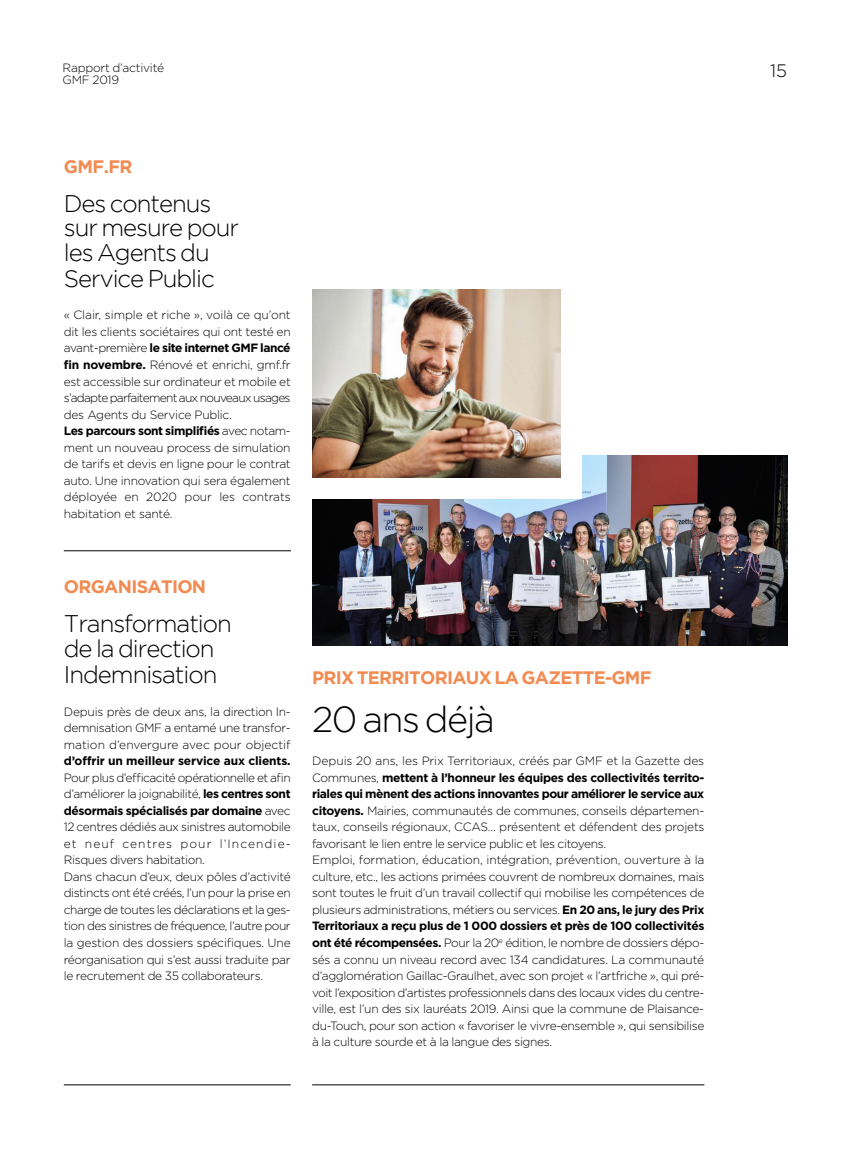
<style>
.page{position:relative;width:851px;height:1149px;background:#fff}
.page>*{position:absolute;margin:0;border:0;box-sizing:border-box;transform-origin:0 0}
.t1{font:300 36px "Gotham";letter-spacing:-.045em;color:#000}
.t2{font:300 24px/25px "Gotham";letter-spacing:-.045em;color:#000}
.t3{font:700 18px "Gotham";letter-spacing:-.04em;color:#f28b52}
.t4{font:300 18px "Gotham";color:#000}
.custom{font:300 12px/16.5px "Gotham";letter-spacing:-.03em;color:#000;text-align:justify}
.custom-2{font:300 12px/16.5px "Gotham";letter-spacing:-.01em;color:#000}
.custom-3{font:700 12px "Gotham";letter-spacing:-.035em;color:#000}
.sup{font:300 7.05px "Gotham";color:#000}
.s1{font-weight:700}
.s2{font-weight:300}
</style>
<div class="page">
<img style="left:312px;top:455px;width:475px;height:190px">
<hr style="left:64px;top:1084px;width:227px;height:1px;background:#000">
<hr style="left:312px;top:1084px;width:392px;height:1px;background:#000">
<hr style="left:64px;top:550px;width:227px;height:1px;background:#000">
<div style="left:305px;top:262px;width:276px;height:236px;background:#fff"></div>
<img style="left:312px;top:289px;width:248px;height:188px">
<p class="custom" style="left:63px;top:59px;width:103px">Rapport d’activité</p>
<p class="t4" style="left:770px;top:59px;width:18px">15</p>
<p class="custom" style="left:63px;top:71px;width:58px">GMF 2019</p>
<h3 class="t3" style="left:64px;top:156px;width:70px">GMF.FR</h3>
<h4 class="t2" style="left:64px;top:190px;width:177px">Des contenus sur mesure pour les Agents du<br>Service Public</h4>
<p class="custom" style="left:64px;top:306px;width:228px">« Clair, simple et riche », voilà ce qu’ont dit les clients sociétaires qui ont testé en avant-première <span class="s1">le site internet GMF lancé fin novembre.</span> Rénové et enrichi, gmf.fr est accessible sur ordinateur et mobile et s’adapte parfaitement aux nouveaux usages des Agents du Service Public.</p>
<p class="custom-3" style="left:64px;top:422px;width:228px">Les parcours sont simplifiés <span class="s2">avec notam-</span></p>
<p class="custom" style="left:64px;top:438px;width:228px">ment un nouveau process de simulation</p>
<p class="custom" style="left:64px;top:455px;width:228px">de tarifs et devis en ligne pour le contrat auto. Une innovation qui sera également déployée en 2020 pour les contrats habitation et santé.</p>
<h3 class="t3" style="left:64px;top:575px;width:144px">ORGANISATION</h3>
<h4 class="t2" style="left:64px;top:610px;width:170px;line-height:25.5px">Transformation de la direction<br>Indemnisation</h4>
<p class="custom" style="left:64px;top:702px;width:228px">Depuis près de deux ans, la direction In-</p>
<p class="custom" style="left:64px;top:719px;width:228px">demnisation GMF a entamé une transfor&shy;mation d’envergure avec pour objectif</p>
<p class="custom" style="left:64px;top:752px;width:228px"><span class="s1">d’offrir un meilleur service aux clients.<br></span>Pour plus d’efficacité opérationnelle et afin d’améliorer la joignabilité, <span class="s1">les centres sont désormais spécialisés par domaine</span> avec 12 centres dédiés aux sinistres automobile et neuf centres pour l’Incendie-Risques divers habitation.</p>
<p class="custom" style="left:64px;top:867px;width:228px">Dans chacun d’eux, deux pôles d’activité distincts ont été créés, l’un pour la prise en charge de toutes les déclarations et la ges-</p>
<p class="custom" style="left:64px;top:917px;width:228px">tion des sinistres de fréquence, l’autre pour</p>
<p class="custom" style="left:64px;top:933px;width:228px">la gestion des dossiers spécifiques. Une réorganisation qui s’est aussi traduite par le recrutement de 35 collaborateurs.</p>
<h3 class="t3" style="left:312px;top:667px;width:341px">PRIX TERRITORIAUX LA GAZETTE-GMF</h3>
<h4 class="t1" style="left:312px;top:699px;width:184px">20 ans déjà</h4>
<p class="custom-2" style="left:312px;top:752px;width:394px">Depuis 20 ans, les Prix Territoriaux, créés par GMF et la Gazette des<br>Communes, <span class="s1">mettent à l’honneur les équipes des collectivités territo-</span></p>
<p class="custom-3" style="left:312px;top:785px;width:393px">riales qui mènent des actions innovantes pour améliorer le service aux</p>
<p class="custom" style="left:312px;top:801px;width:394px"><span class="s1">citoyens.</span> Mairies, communautés de communes, conseils départemen-</p>
<p class="custom" style="left:312px;top:818px;width:394px">taux, conseils régionaux, CCAS… présentent et défendent des projets</p>
<p class="custom" style="left:312px;top:834px;width:295px">favorisant le lien entre le service public et les citoyens.</p>
<p class="custom" style="left:312px;top:851px;width:394px">Emploi, formation, éducation, intégration, prévention, ouverture à la culture, etc., les actions primées couvrent de nombreux domaines, mais sont toutes le fruit d’un travail collectif qui mobilise les compétences de plusieurs administrations, métiers ou services. <span class="s1">En 20 ans, le jury des Prix Territoriaux a reçu plus de 1 000 dossiers et près de 100 collectivités ont été récompensées.</span> Pour la 20</p>
<p class="sup" style="left:499px;top:935px;width:6px">e</p>
<p class="custom" style="left:505px;top:933px;width:200px">édition, le nombre de dossiers dépo-</p>
<p class="custom" style="left:312px;top:950px;width:393px">sés a connu un niveau record avec 134 candidatures. La communauté d’agglomération Gaillac-Graulhet, avec son projet « l’artfriche », qui pré&shy;voit l’exposition d’artistes professionnels dans des locaux vides du centre&shy;ville, est l’un des six lauréats 2019. Ainsi que la commune de Plaisance-</p>
<p class="custom" style="left:312px;top:1016px;width:394px">du-Touch, pour son action « favoriser le vivre-ensemble », qui sensibilise à la culture sourde et à la langue des signes.</p>
</div>
